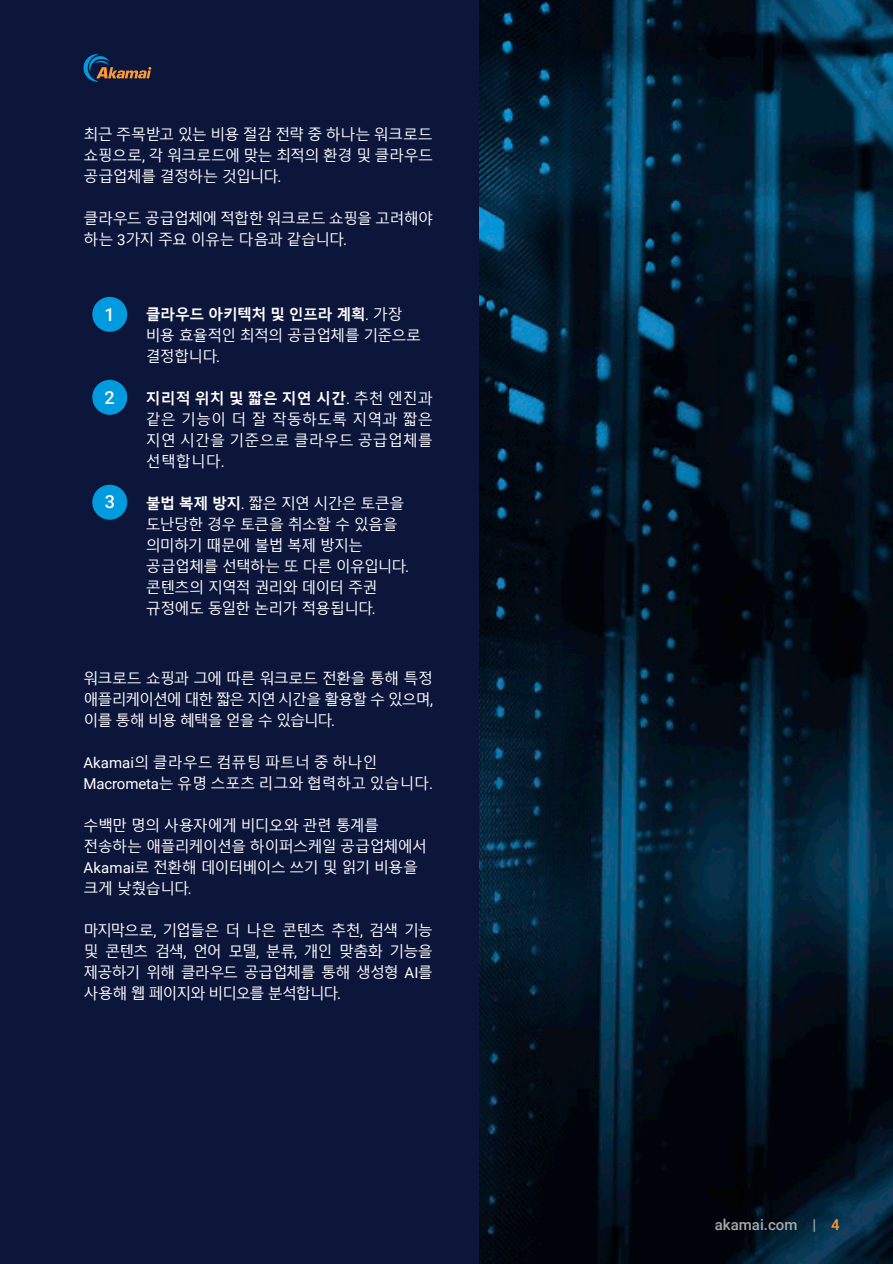
<style>
.page{position:relative;width:893px;height:1264px;background:#fff}
.page>*{position:absolute;margin:0;border:0;box-sizing:border-box;transform-origin:0 0}
.Body_Text{font:500 18px "Roboto";color:#fff}
.Body_Text-2{font:15px/21px "Malgun Gothic";letter-spacing:-.05em;color:#fff}
.Body_Text-3{font:15px/21px "Malgun Gothic";letter-spacing:-.01em;color:#fff}
.t1{font:500 15px "Roboto";color:#a8a8aa}
.s1{font-family:"Roboto"}
.s2{font-weight:700}
.s3{color:#f93}
</style>
<div class="page">
<div style="left:0;top:0;width:893px;height:1263px;background:#0c163b"></div>
<div style="left:92px;top:297px;width:35px;height:35px;background:#009ade;border-radius:50%"></div>
<div style="left:92px;top:380px;width:35px;height:35px;background:#009ade;border-radius:50%"></div>
<div style="left:92px;top:484px;width:35px;height:35px;background:#009ade;border-radius:50%"></div>
<img style="left:480px;top:0;width:413px;height:1263px">
<svg style="left:84px;top:54px;width:67px;height:28px"></svg>
<p class="Body_Text-2" style="left:84px;top:124px;width:351px;text-align:justify">최근 주목받고 있는 비용 절감 전략 중 하나는 워크로드 쇼핑으로<span class="s1">,</span> 각 워크로드에 맞는 최적의 환경 및 클라우드 공급업체를 결정하는 것입니다<span class="s1">.</span></p>
<p class="Body_Text-2" style="left:84px;top:208px;width:351px">클라우드 공급업체에 적합한 워크로드 쇼핑을 고려해야 하는 <span class="s1">3</span>가지 주요 이유는 다음과 같습니다<span class="s1">.</span></p>
<p class="Body_Text" style="left:105px;top:302px;width:12px">1</p>
<p class="Body_Text" style="left:105px;top:384px;width:12px">2</p>
<p class="Body_Text" style="left:105px;top:488px;width:12px">3</p>
<p class="Body_Text-2" style="left:146px;top:304px;width:277px"><span class="s2">클라우드 아키텍처 및 인프라 계획</span><span class="s1">.</span> 가장 비용 효율적인 최적의 공급업체를 기준으로 결정합니다<span class="s1">.</span></p>
<p class="Body_Text-2" style="left:146px;top:388px;width:289px;text-align:justify"><span class="s2">지리적 위치 및 짧은 지연 시간</span><span class="s1">.</span> 추천 엔진과 같은 기능이 더 잘 작동하도록 지역과 짧은 지연 시간을 기준으로 클라우드 공급업체를 선택합니다<span class="s1">.</span></p>
<p class="Body_Text-2" style="left:146px;top:493px;width:265px"><span class="s2">불법 복제 방지</span><span class="s1">.</span> 짧은 지연 시간은 토큰을 도난당한 경우 토큰을 취소할 수 있음을 의미하기 때문에 불법 복제 방지는 공급업체를 선택하는 또 다른 이유입니다<span class="s1">. </span>콘텐츠의 지역적 권리와 데이터 주권 규정에도 동일한 논리가 적용됩니다<span class="s1">.</span></p>
<p class="Body_Text-2" style="left:84px;top:668px;width:351px;text-align:justify">워크로드 쇼핑과 그에 따른 워크로드 전환을 통해 특정 애플리케이션에 대한 짧은 지연 시간을 활용할 수 있으며<span class="s1">, </span>이를 통해 비용 혜택을 얻을 수 있습니다<span class="s1">.</span></p>
<p class="Body_Text-3" style="left:84px;top:752px;width:351px"><span class="s1">Akamai</span>의 클라우드 컴퓨팅 파트너 중 하나인<br><span class="s1">Macrometa</span>는 유명 스포츠 리그와 협력하고 있습니다<span class="s1">.</span></p>
<p class="Body_Text-2" style="left:84px;top:815px;width:345px">수백만 명의 사용자에게 비디오와 관련 통계를 전송하는 애플리케이션을 하이퍼스케일 공급업체에서<br><span class="s1">Akamai</span>로 전환해 데이터베이스 쓰기 및 읽기 비용을 크게 낮췄습니다<span class="s1">.</span></p>
<p class="Body_Text-2" style="left:84px;top:920px;width:351px;text-align:justify">마지막으로<span class="s1">,</span> 기업들은 더 나은 콘텐츠 추천<span class="s1">,</span> 검색 기능 및 콘텐츠 검색<span class="s1">,</span> 언어 모델<span class="s1">,</span> 분류<span class="s1">,</span> 개인 맞춤화 기능을 제공하기 위해 클라우드 공급업체를 통해 생성형 <span class="s1">AI</span>를 사용해 웹 페이지와 비디오를 분석합니다<span class="s1">.</span></p>
<p class="t1" style="left:715px;top:1214px;width:126px">akamai.com | <span class="s3">4</span></p>
</div>
